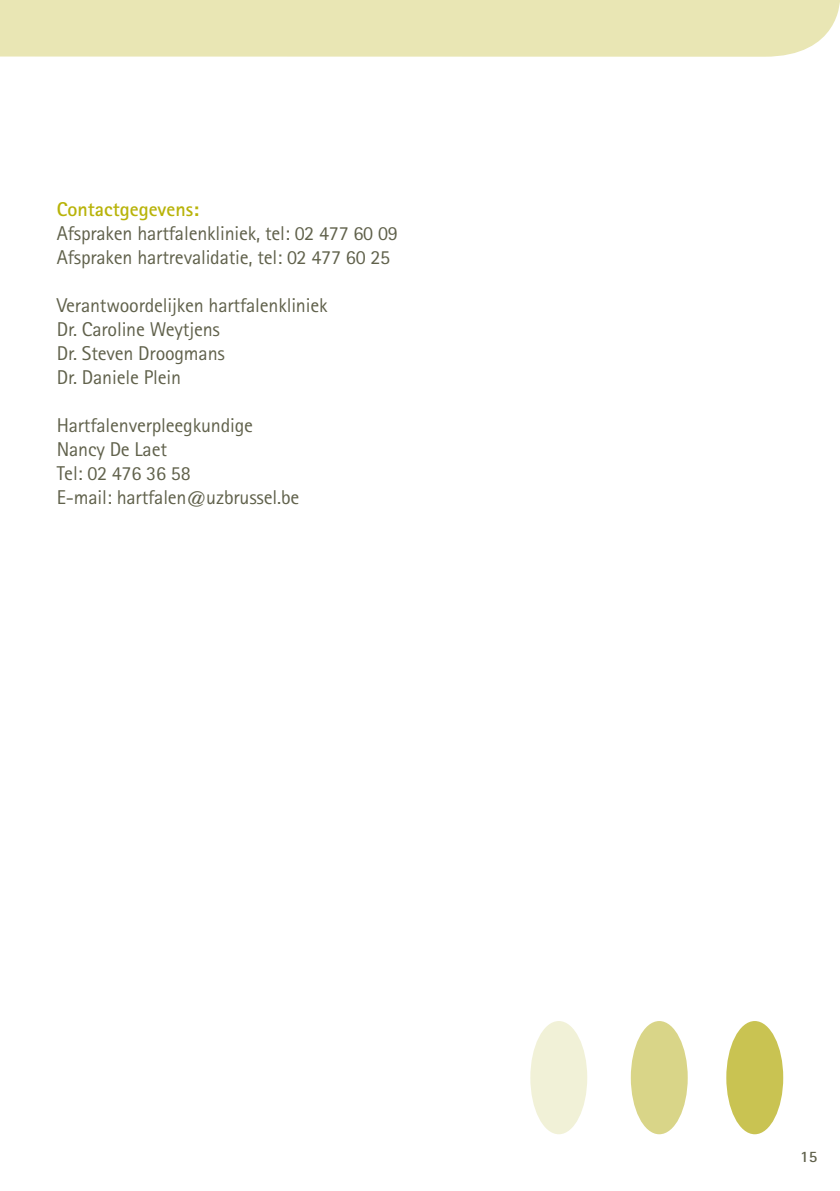
<style>
.page{position:relative;width:840px;height:1191px;background:#fff}
.page>*{position:absolute;margin:0;border:0;box-sizing:border-box;transform-origin:0 0}
.tekst{font:20px "Rotis Sans Serif Std";letter-spacing:-.01em;color:#60614b}
.ondertitel{font:700 20px "Rotis Sans Serif Std";color:#b8b309}
.t1{font:700 16px "Rotis Sans Serif Std";color:#60614b}
</style>
<div class="page">
<div style="left:0;top:0;width:839px;height:57px;background:#e9e6b4"></div>
<div style="left:726px;top:1021px;width:56px;height:113px;background:#c9c352;border-radius:50%"></div>
<div style="left:630px;top:1021px;width:57px;height:113px;background:#d9d588;border-radius:50%"></div>
<div style="left:530px;top:1021px;width:57px;height:113px;background:#f1f1d7;border-radius:50%"></div>
<p class="ondertitel" style="left:57px;top:197px;width:144px">Contactgegevens:</p>
<p class="tekst" style="left:57px;top:221px;width:342px">Afspraken hartfalenkliniek, tel: 02 477 60 09</p>
<p class="tekst" style="left:57px;top:245px;width:335px">Afspraken hartrevalidatie, tel: 02 477 60 25</p>
<p class="tekst" style="left:57px;top:293px;width:272px">Verantwoordelijken hartfalenkliniek</p>
<p class="tekst" style="left:57px;top:317px;width:164px">Dr. Caroline Weytjens</p>
<p class="tekst" style="left:57px;top:341px;width:169px">Dr. Steven Droogmans</p>
<p class="tekst" style="left:57px;top:365px;width:126px">Dr. Daniele Plein</p>
<p class="tekst" style="left:57px;top:413px;width:198px">Hartfalenverpleegkundige</p>
<p class="tekst" style="left:57px;top:437px;width:112px">Nancy De Laet</p>
<p class="tekst" style="left:57px;top:461px;width:135px">Tel: 02 476 36 58</p>
<p class="tekst" style="left:57px;top:485px;width:244px">E-mail: hartfalen@uzbrussel.be</p>
<p class="t1" style="left:799px;top:1146px;width:19px">15</p>
</div>
